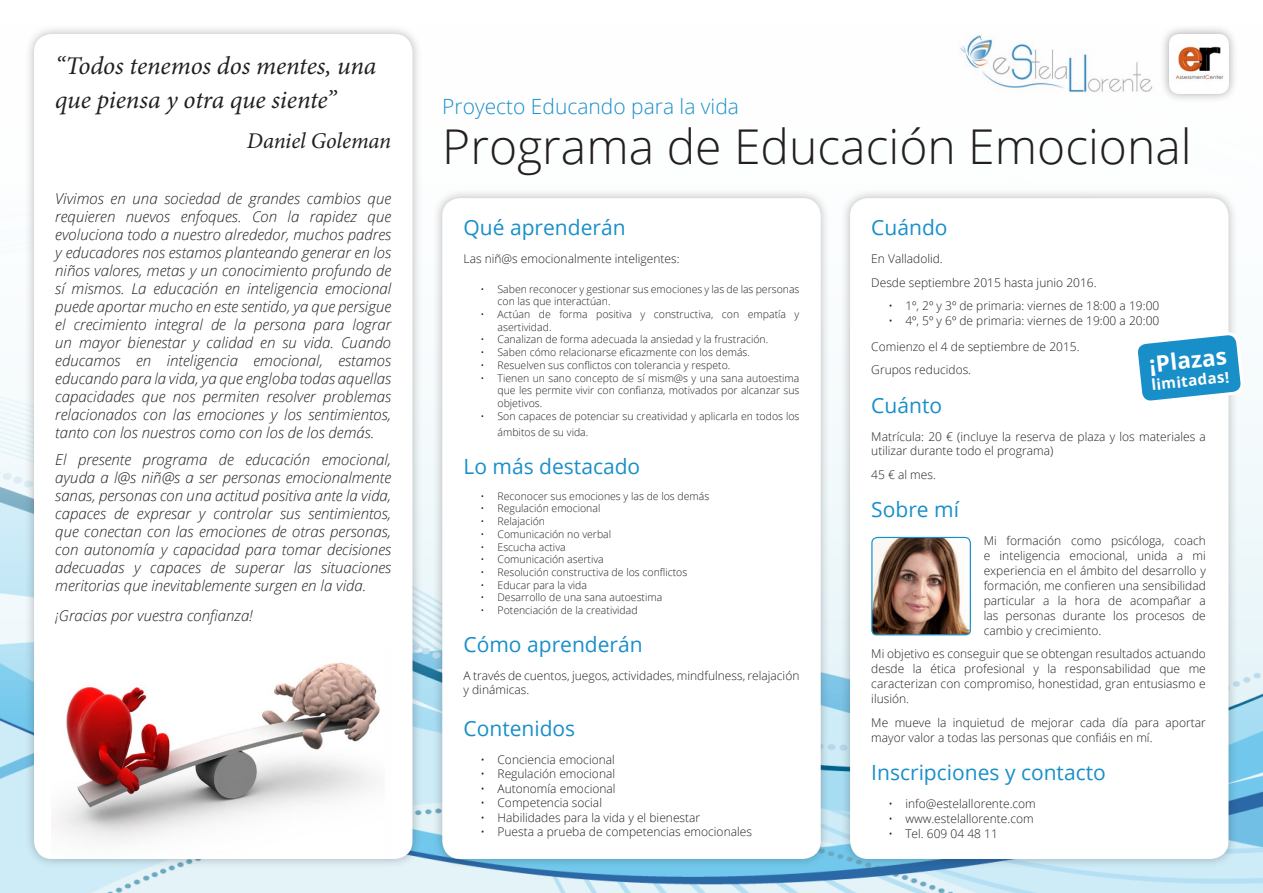
<style>
.page{position:relative;width:1263px;height:893px;background:#fff}
.page>*{position:absolute;margin:0;border:0;box-sizing:border-box;transform-origin:0 0}
.t1{font:300 48px "Open Sans";color:#231f20}
.t2{font:italic 25.5px/34.2px "Minion Pro";letter-spacing:-.005em;color:#231f20}
.t3{font:italic 22.5px "Minion Pro";letter-spacing:-.005em;color:#231f20}
.t4{font:700 22.5px "Open Sans";color:#fff}
.t5{font:21px "Open Sans";color:#198fc9}
.t6{font:300 21px "Open Sans";color:#198fc9}
.t7{font:italic 300 15px/18px "Open Sans";color:#231f20;text-align:justify}
.t8{font:700 15px "Open Sans";color:#fff}
.t9{font:300 12px/15px "Open Sans";color:#231f20}
.t10{font:300 10.5px/12.8px "Open Sans";color:#231f20}
</style>
<div class="page">
<img style="left:0;top:396px;width:1263px;height:497px">
<div style="left:24px;top:24px;width:398px;height:845px;background:#231f20;opacity:.3"></div>
<div style="left:34px;top:34px;width:378px;height:825px;background:#fff;border-radius:18px"></div>
<div style="left:432px;top:188px;width:398px;height:681px;background:#231f20;opacity:.3"></div>
<div style="left:442px;top:198px;width:379px;height:661px;background:#fff;border-radius:18px"></div>
<div style="left:840px;top:188px;width:398px;height:681px;background:#231f20;opacity:.3"></div>
<div style="left:850px;top:198px;width:378px;height:661px;background:#fff;border-radius:18px"></div>
<img style="left:871px;top:536px;width:100px;height:100px">
<img style="left:51px;top:662px;width:340px;height:199px">
<svg style="left:1138px;top:333px;width:105px;height:117px"></svg>
<div style="left:1159px;top:24px;width:79px;height:80px;background:#231f20;opacity:.4"></div>
<img style="left:1169px;top:34px;width:60px;height:60px">
<img style="left:960px;top:34px;width:193px;height:59px">
<p class="t2" style="left:55px;top:49px;width:323px">“Todos tenemos dos mentes, una que piensa y otra que siente”</p>
<p class="t3" style="left:247px;top:125px;width:146px">Daniel Goleman</p>
<p class="t7" style="left:55px;top:189px;width:337px">Vivimos en una sociedad de grandes cambios que requieren nuevos enfoques. Con la rapidez que evoluciona todo a nuestro alrededor, muchos padres y educadores nos estamos planteando generar en los niños valores, metas y un conocimiento profundo de sí mismos. La educación en inteligencia emocional puede aportar mucho en este sentido, ya que persigue el crecimiento integral de la persona para lograr un mayor bienestar y calidad en su vida. Cuando educamos en inteligencia emocional, estamos educando para la vida, ya que engloba todas aquellas capacidades que nos permiten resolver problemas relacionados con las emociones y los sentimientos, tanto con los nuestros como con los de los demás.</p>
<p class="t7" style="left:55px;top:450px;width:337px">El presente programa de educación emocional, ayuda a l@s niñ@s a ser personas emocionalmente sanas, personas con una actitud positiva ante la vida, capaces de expresar y controlar sus sentimientos, que conectan con las emociones de otras personas, con autonomía y capacidad para tomar decisiones adecuadas y capaces de superar las situaciones meritorias que inevitablemente surgen en la vida.</p>
<p class="t7" style="left:55px;top:606px;width:199px">¡Gracias por vuestra confianza!</p>
<p class="t6" style="left:442px;top:92px;width:298px">Proyecto Educando para la vida</p>
<p class="t1" style="left:442px;top:114px;width:751px">Programa de Educación Emocional</p>
<p class="t5" style="left:463px;top:213px;width:164px">Qué aprenderán</p>
<p class="t9" style="left:463px;top:251px;width:218px">Las niñ@s emocionalmente inteligentes:</p>
<p class="t10" style="left:497px;top:282px;width:303px;text-indent:-17px">• Saben reconocer y gestionar sus emociones y las de las personas con las que interactúan.</p>
<p class="t10" style="left:497px;top:307px;width:303px;text-indent:-17px">• Actúan de forma positiva y constructiva, con empatía y asertividad.</p>
<p class="t10" style="left:480px;top:333px;width:289px">• Canalizan de forma adecuada la ansiedad y la frustración.</p>
<p class="t10" style="left:480px;top:346px;width:271px">• Saben cómo relacionarse eficazmente con los demás.</p>
<p class="t10" style="left:480px;top:358px;width:251px">• Resuelven sus conflictos con tolerancia y respeto.</p>
<p class="t10" style="left:497px;top:371px;width:303px;text-align:justify;text-indent:-17px">• Tienen un sano concepto de sí mism@s y una sana autoestima que les permite vivir con confianza, motivados por alcanzar sus objetivos.</p>
<p class="t10" style="left:497px;top:407px;width:303px;line-height:16.4px;text-indent:-17px">• Son capaces de potenciar su creatividad y aplicarla en todos los ámbitos de su vida.</p>
<p class="t5" style="left:463px;top:452px;width:178px">Lo más destacado</p>
<p class="t10" style="left:480px;top:489px;width:230px">• Reconocer sus emociones y las de los demás</p>
<p class="t10" style="left:480px;top:502px;width:121px">• Regulación emocional</p>
<p class="t10" style="left:480px;top:515px;width:66px">• Relajación</p>
<p class="t10" style="left:480px;top:527px;width:132px">• Comunicación no verbal</p>
<p class="t10" style="left:480px;top:540px;width:87px">• Escucha activa</p>
<p class="t10" style="left:480px;top:553px;width:125px">• Comunicación asertiva</p>
<p class="t10" style="left:480px;top:565px;width:208px">• Resolución constructiva de los conflictos</p>
<p class="t10" style="left:480px;top:578px;width:108px">• Educar para la vida</p>
<p class="t10" style="left:480px;top:591px;width:183px">• Desarrollo de una sana autoestima</p>
<p class="t10" style="left:480px;top:604px;width:159px">• Potenciación de la creatividad</p>
<p class="t5" style="left:463px;top:630px;width:181px">Cómo aprenderán</p>
<p class="t9" style="left:463px;top:668px;width:337px;line-height:14.5px">A través de cuentos, juegos, actividades, mindfulness, relajación y dinámicas.</p>
<p class="t5" style="left:463px;top:714px;width:113px">Contenidos</p>
<p class="t9" style="left:480px;top:751px;width:136px">• Conciencia emocional</p>
<p class="t9" style="left:480px;top:766px;width:136px">• Regulación emocional</p>
<p class="t9" style="left:480px;top:780px;width:137px">• Autonomía emocional</p>
<p class="t9" style="left:480px;top:795px;width:123px">• Competencia social</p>
<p class="t9" style="left:480px;top:810px;width:221px">• Habilidades para la vida y el bienestar</p>
<p class="t9" style="left:480px;top:824px;width:273px">• Puesta a prueba de competencias emocionales</p>
<p class="t5" style="left:871px;top:213px;width:78px">Cuándo</p>
<p class="t9" style="left:871px;top:251px;width:73px">En Valladolid.</p>
<p class="t9" style="left:871px;top:274px;width:227px">Desde septiembre 2015 hasta junio 2016.</p>
<p class="t9" style="left:888px;top:298px;width:272px">• 1º, 2º y 3º de primaria: viernes de 18:00 a 19:00</p>
<p class="t9" style="left:888px;top:313px;width:272px">• 4º, 5º y 6º de primaria: viernes de 19:00 a 20:00</p>
<p class="t9" style="left:871px;top:339px;width:210px">Comienzo el 4 de septiembre de 2015.</p>
<p class="t9" style="left:871px;top:362px;width:101px">Grupos reducidos.</p>
<p class="t5" style="left:871px;top:391px;width:72px">Cuánto</p>
<p class="t9" style="left:871px;top:428px;width:336px">Matrícula: 20 € (incluye la reserva de plaza y los materiales a utilizar durante todo el programa)</p>
<p class="t9" style="left:871px;top:467px;width:66px">45 € al mes.</p>
<p class="t5" style="left:871px;top:495px;width:89px">Sobre mí</p>
<p class="t9" style="left:984px;top:533px;width:224px;text-align:justify">Mi formación como psicóloga, coach e inteligencia emocional, unida a mi experiencia en el ámbito del desarrollo y formación, me confieren una sensibilidad particular a la hora de acompañar a las personas durante los procesos de cambio y crecimiento.</p>
<p class="t9" style="left:871px;top:646px;width:336px;text-align:justify">Mi objetivo es conseguir que se obtengan resultados actuando desde la ética profesional y la responsabilidad que me caracterizan con compromiso, honestidad, gran entusiasmo e ilusión.</p>
<p class="t9" style="left:871px;top:714px;width:336px">Me mueve la inquietud de mejorar cada día para aportar mayor valor a todas las personas que confiáis en mí.</p>
<p class="t5" style="left:871px;top:758px;width:236px">Inscripciones y contacto</p>
<p class="t9" style="left:888px;top:796px;width:149px">• info@estelallorente.com</p>
<p class="t9" style="left:888px;top:811px;width:147px">• www.estelallorente.com</p>
<p class="t9" style="left:888px;top:825px;width:111px">• Tel. 609 04 48 11</p>
<p class="t4" style="left:1148px;top:348px;width:79px;rotate:-6deg">¡Plazas</p>
<p class="t8" style="left:1150px;top:374px;width:79px;rotate:-6deg">limitadas!</p>
</div>
